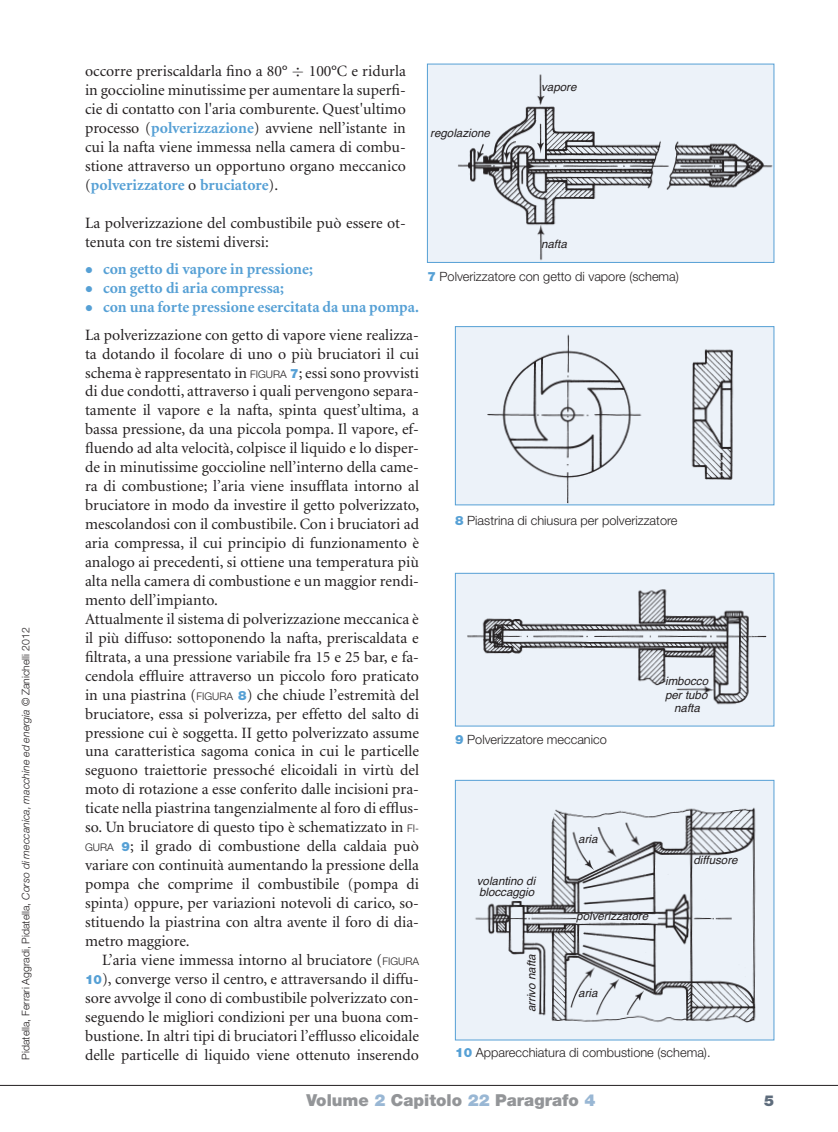
<style>
.page{position:relative;width:838px;height:1132px;background:#fff}
.page>*{position:absolute;margin:0;border:0;box-sizing:border-box;transform-origin:0 0}
.t1{font:900 16.5px "Helvetica Neue";color:#939598}
._01_testo_corpo{font:15.75px/18.9px "Minion";color:#231f20;text-align:justify}
._01_testo_corpo_-cap{font:15.75px/18.9px "Minion";color:#231f20;text-align:justify}
._01_testo_corpo_PALL{font:700 15.75px "Minion";color:#56a0d5}
._01_testo_corpo_pall{font:700 15.75px "Minion";color:#56a0d5}
.t2{font:900 15px "Helvetica Neue";color:#5e6c7c}
.t3{font:300 12.75px "Helvetica Neue";color:#231f20}
.t4{font:italic 11.55px/14.2px "Helvetica";color:#231f20}
.t5{font:300 10.5px "Helvetica Neue";color:#231f20}
.s1{font-style:italic}
.s2{font-weight:700;color:#56a0d5}
.s3{font-family:"Euclid";font-weight:400}
.s4{font-family:"Helvetica Neue";font-weight:300;font-size:10.5px}
.s5{font-family:"Helvetica Neue";font-weight:900;font-size:12.75px;color:#56a0d5}
.s6{font-weight:900;color:#56a0d5}
.s7{color:#99b7d4}
</style>
<div class="page">
<hr style="left:0;top:1084px;width:838px;height:1px;background:#231f20">
<img style="left:457px;top:328px;width:315px;height:175px">
<div style="left:455px;top:326px;width:319px;height:179px;border:1px solid #56a0d5"></div>
<img style="left:457px;top:575px;width:315px;height:149px">
<div style="left:455px;top:573px;width:319px;height:153px;border:1px solid #56a0d5"></div>
<img style="left:457px;top:783px;width:315px;height:254px">
<div style="left:455px;top:779px;width:319px;height:260px;border:1px solid #56a0d5"></div>
<img style="left:429px;top:66px;width:343px;height:194px">
<p class="t5" style="left:19px;top:1059px;width:433px;rotate:-90deg">Pidatella, Ferrari Aggradi, Pidatella, <span class="s1">Corso di meccanica, macchine ed energia</span> © Zanichelli 2012</p>
<p class="_01_testo_corpo" style="left:85px;top:62px;width:322px;text-indent:224px">100°C e ridurla in goccioline minutissime per aumentare la superfi&shy;cie di contatto con l'aria comburente. Quest'ultimo processo (<span class="s2">polverizzazione</span>) avviene nell’istante in cui la nafta viene immessa nella camera di combu&shy;stione attraverso un opportuno organo meccanico (<span class="s2">polverizzatore</span> o <span class="s2">bruciatore</span>).</p>
<p class="_01_testo_corpo" style="left:85px;top:214px;width:322px">La polverizzazione del combustibile può essere ot&shy;tenuta con tre sistemi diversi:</p>
<p class="_01_testo_corpo_PALL" style="left:85px;top:261px;width:229px"><span class="s3">•</span> con getto di vapore in pressione;</p>
<p class="_01_testo_corpo_pall" style="left:85px;top:280px;width:200px"><span class="s3">•</span> con getto di aria compressa;</p>
<p class="_01_testo_corpo_PALL" style="left:85px;top:299px;width:335px"><span class="s3">•</span> con una forte pressione esercitata da una pompa.</p>
<p class="_01_testo_corpo" style="left:85px;top:325px;width:336px">La polverizzazione con getto di vapore viene realizza&shy;ta dotando il focolare di uno o più bruciatori il cui schema è rappresentato in <span class="s4">FIGURA</span> <span class="s5">7</span>; essi sono provvisti di due condotti, attraverso i quali pervengono separa&shy;tamente il vapore e la nafta, spinta quest’ultima, a bassa pressione, da una piccola pompa. Il vapore, ef&shy;fluendo ad alta velocità, colpisce il liquido e lo disper&shy;de in minutissime goccioline nell’interno della came&shy;ra di combustione; l’aria viene insufflata intorno al bruciatore in modo da investire il getto polverizzato, mescolandosi con il combustibile. Con i bruciatori ad aria compressa, il cui principio di funzionamento è analogo ai precedenti, si ottiene una temperatura più alta nella camera di combustione e un maggior rendi&shy;mento dell’impianto.</p>
<p class="_01_testo_corpo" style="left:85px;top:609px;width:335px">Attualmente il sistema di polverizzazione meccanica è il più diffuso: sottoponendo la nafta, preriscaldata e filtrata, a una pressione variabile fra 15 e 25 bar, e fa&shy;cendola effluire attraverso un piccolo foro praticato in una piastrina (<span class="s4">FIGURA</span> <span class="s5">8</span>) che chiude l’estremità del bruciatore, essa si polverizza, per effetto del salto di pressione cui è soggetta. II getto polverizzato assume una caratteristica sagoma conica in cui le particelle seguono traiettorie pressoché elicoidali in virtù del moto di rotazione a esse conferito dalle incisioni pra&shy;ticate nella piastrina tangenzialmente al foro di efflus&shy;so. Un bruciatore di questo tipo è schematizzato in <span class="s4">FI-GURA</span> <span class="s5">9</span>; il grado di combustione della caldaia può variare con continuità aumentando la pressione della pompa che comprime il combustibile (pompa di spinta) oppure, per variazioni notevoli di carico, so&shy;stituendo la piastrina con altra avente il foro di dia&shy;metro maggiore.</p>
<p class="_01_testo_corpo_-cap" style="left:85px;top:950px;width:335px;text-indent:17px">L’aria viene immessa intorno al bruciatore (<span class="s4">FIGURA </span><span class="s5">10</span>), converge verso il centro, e attraversando il diffu&shy;sore avvolge il cono di combustibile polverizzato con&shy;seguendo le migliori condizioni per una buona com&shy;bustione. In altri tipi di bruciatori l’efflusso elicoidale delle particelle di liquido viene ottenuto inserendo</p>
<p class="_01_testo_corpo" style="left:85px;top:62px;width:204px">occorre preriscaldarla fino a 80°</p>
<p class="t4" style="left:430px;top:126px;width:61px">regolazione</p>
<p class="t4" style="left:541px;top:80px;width:37px">vapore</p>
<p class="t4" style="left:541px;top:237px;width:27px">nafta</p>
<p class="t3" style="left:427px;top:269px;width:253px"><span class="s6">7</span> Polverizzatore con getto di vapore (schema)</p>
<p class="t3" style="left:455px;top:512px;width:224px"><span class="s6">8</span> Piastrina di chiusura per polverizzatore</p>
<p class="t3" style="left:455px;top:731px;width:153px"><span class="s6">9</span> Polverizzatore meccanico</p>
<p class="t4" style="left:665px;top:673px;width:45px">imbocco per tubo</p>
<p class="t4" style="left:674px;top:701px;width:27px">nafta</p>
<p class="t4" style="left:477px;top:875px;width:60px;line-height:10.8px">volantino di bloccaggio</p>
<p class="t4" style="left:524px;top:1012px;width:59px;rotate:-90deg">arrivo nafta</p>
<p class="t4" style="left:578px;top:831px;width:21px">aria</p>
<p class="t4" style="left:576px;top:908px;width:73px">polverizzatore</p>
<p class="t4" style="left:578px;top:985px;width:21px">aria</p>
<p class="t4" style="left:693px;top:853px;width:46px">diffusore</p>
<p class="t3" style="left:455px;top:1044px;width:257px"><span class="s6">10</span> Apparecchiatura di combustione (schema).</p>
<p class="t1" style="left:306px;top:1090px;width:290px">Volume <span class="s7">2</span> Capitolo <span class="s7">22</span> Paragrafo <span class="s7">4</span></p>
<p class="t2" style="left:764px;top:1091px;width:12px">5</p>
</div>
